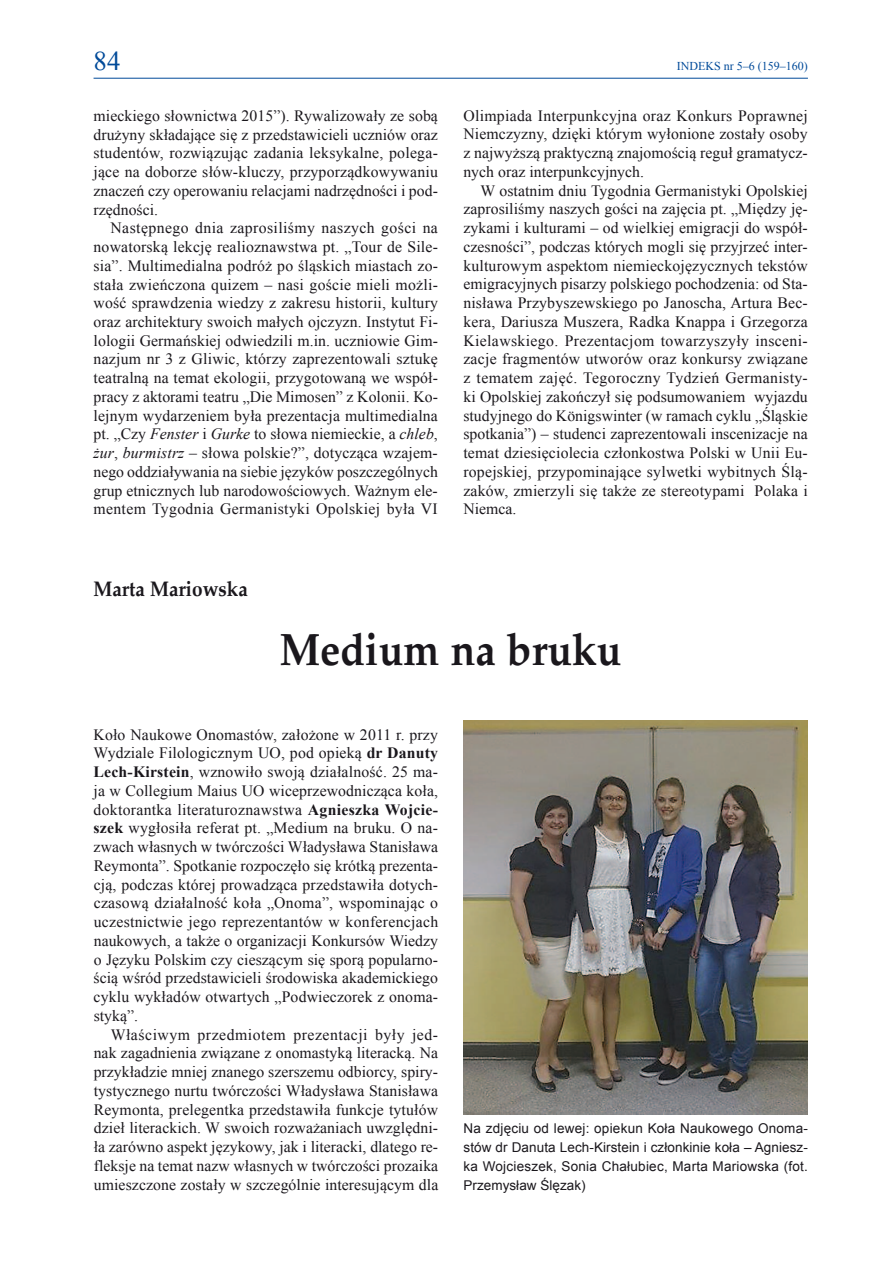
<style>
.page{position:relative;width:893px;height:1263px;background:#fff}
.page>*{position:absolute;margin:0;border:0;box-sizing:border-box;transform-origin:0 0}
.t1{font:700 45px "Palm Springs";color:#1a171c;scale:.9 1}
.t2{font:27px "Times New Roman";color:#004a99}
.t3{font:700 21px "Palm Springs";color:#1a171c;scale:.9 1}
.t4{font:15.75px/18.8px "Times New Roman";letter-spacing:.005em;color:#1a171c;text-align:justify}
.t5{font:13.5px/18.8px "Arial";letter-spacing:.015em;color:#1a171c;text-align:justify}
.t6{font:12px "Times New Roman";color:#004a99}
.s1{font-style:italic}
.s2{font-weight:700}
</style>
<div class="page">
<hr style="left:94px;top:78px;width:714px;height:1px;background:#004a99">
<img style="left:463px;top:721px;width:345px;height:394px">
<h2 class="t2" style="left:94px;top:43px;width:29px">84</h2>
<p class="t6" style="left:677px;top:58px;width:132px">INDEKS nr 5–6 (159–160)</p>
<p class="t4" style="left:94px;top:106px;width:346px">mieckiego słownictwa 2015”). Rywalizowały ze sobą drużyny składające się z przedstawicieli uczniów oraz studentów, rozwiązując zadania leksykalne, polega&shy;jące na doborze słów-kluczy, przyporządkowywaniu znaczeń czy operowaniu relacjami nadrzędności i pod&shy;rzędności.</p>
<p class="t4" style="left:93px;top:218px;width:346px;text-indent:17px">Następnego dnia zaprosiliśmy naszych gości na nowatorską lekcję realioznawstwa pt. „Tour de Sile&shy;sia”. Multimedialna podróż po śląskich miastach zo&shy;stała zwieńczona quizem – nasi goście mieli możli&shy;wość sprawdzenia wiedzy z zakresu historii, kultury oraz architektury swoich małych ojczyzn. Instytut Fi&shy;lologii Germańskiej odwiedzili m.in. uczniowie Gim&shy;nazjum nr 3 z Gliwic, którzy zaprezentowali sztukę teatralną na temat ekologii, przygotowaną we współ&shy;pracy z aktorami teatru „Die Mimosen” z Kolonii. Ko&shy;lejnym wydarzeniem była prezentacja multimedialna pt. „Czy <span class="s1">Fenster</span> i <span class="s1">Gurke</span> to słowa niemieckie, a <span class="s1">chleb</span>, <span class="s1">żur</span>, <span class="s1">burmistrz</span> – słowa polskie?”, dotycząca wzajem&shy;nego oddziaływania na siebie języków poszczególnych grup etnicznych lub narodowościowych. Ważnym ele&shy;mentem Tygodnia Germanistyki Opolskiej była VI</p>
<p class="t4" style="left:463px;top:106px;width:346px">Olimpiada Interpunkcyjna oraz Konkurs Poprawnej Niemczyzny, dzięki którym wyłonione zostały osoby z najwyższą praktyczną znajomością reguł gramatycz&shy;nych oraz interpunkcyjnych.</p>
<p class="t4" style="left:463px;top:181px;width:346px;text-indent:17px">W ostatnim dniu Tygodnia Germanistyki Opolskiej zaprosiliśmy naszych gości na zajęcia pt. „Między ję&shy;zykami i kulturami – od wielkiej emigracji do współ&shy;czesności”, podczas których mogli się przyjrzeć inter&shy;kulturowym aspektom niemieckojęzycznych tekstów emigracyjnych pisarzy polskiego pochodzenia: od Sta&shy;nisława Przybyszewskiego po Janoscha, Artura Bec&shy;kera, Dariusza Muszera, Radka Knappa i Grzegorza Kielawskiego. Prezentacjom towarzyszyły insceni&shy;zacje fragmentów utworów oraz konkursy związane z tematem zajęć. Tegoroczny Tydzień Germanisty&shy;ki Opolskiej zakończył się podsumowaniem wyjazdu studyjnego do Königswinter (w ramach cyklu „Śląskie spotkania”) – studenci zaprezentowali inscenizacje na temat dziesięciolecia członkostwa Polski w Unii Eu&shy;ropejskiej, przypominające sylwetki wybitnych Ślą&shy;zaków, zmierzyli się także ze stereotypami Polaka i Niemca.</p>
<h3 class="t3" style="left:94px;top:576px;width:173px">Marta Mariowska</h3>
<h1 class="t1" style="left:280px;top:622px;width:381px">Medium na bruku</h1>
<p class="t4" style="left:94px;top:725px;width:346px">Koło Naukowe Onomastów, założone w 2011 r. przy Wydziale Filologicznym UO, pod opieką <span class="s2">dr Danuty Lech-Kirstein</span>, wznowiło swoją działalność. 25 ma&shy;ja w Collegium Maius UO wiceprzewodnicząca koła, doktorantka literaturoznawstwa <span class="s2">Agnieszka Wojcie&shy;szek</span> wygłosiła referat pt. „Medium na bruku. O na&shy;zwach własnych w twórczości Władysława Stanisława Reymonta”. Spotkanie rozpoczęło się krótką prezenta&shy;cją, podczas której prowadząca przedstawiła dotych&shy;czasową działalność koła „Onoma”, wspominając o uczestnictwie jego reprezentantów w konferencjach naukowych, a także o organizacji Konkursów Wiedzy o Języku Polskim czy cieszącym się sporą popularno&shy;ścią wśród przedstawicieli środowiska akademickiego cyklu wykładów otwartych „Podwieczorek z onoma&shy;styką”.</p>
<p class="t4" style="left:94px;top:1025px;width:346px;text-indent:17px">Właściwym przedmiotem prezentacji były jed&shy;nak zagadnienia związane z onomastyką literacką. Na przykładzie mniej znanego szerszemu odbiorcy, spiry&shy;tystycznego nurtu twórczości Władysława Stanisława Reymonta, prelegentka przedstawiła funkcje tytułów dzieł literackich. W swoich rozważaniach uwzględni&shy;ła zarówno aspekt językowy, jak i literacki, dlatego re&shy;fleksje na temat nazw własnych w twórczości prozaika umieszczone zostały w szczególnie interesującym dla</p>
<p class="t5" style="left:463px;top:1119px;width:346px">Na zdjęciu od lewej: opiekun Koła Naukowego Onoma&shy;stów dr Danuta Lech-Kirstein i członkinie koła – Agniesz&shy;ka Wojcieszek, Sonia Chałubiec, Marta Mariowska (fot.<br>Przemysław Ślęzak)</p>
</div>
